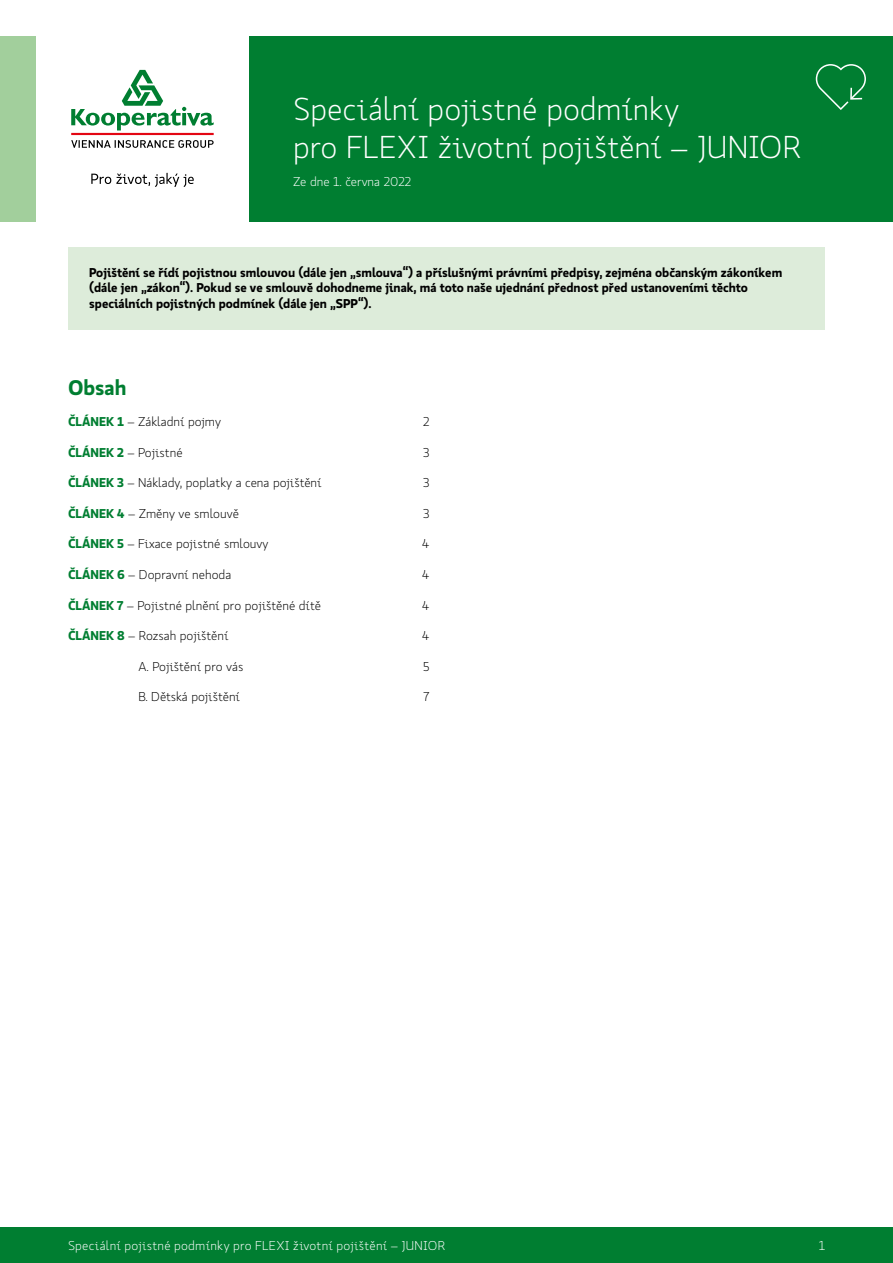
<style>
.page{position:relative;width:893px;height:1263px;background:#fff}
.page>*{position:absolute;margin:0;border:0;box-sizing:border-box;transform-origin:0 0}
.t1{font:300 31.5px/37.8px "Koop Pro";color:#fff}
.t2{font:700 21px "Koop Pro";color:#007e31}
.t3{font:300 12.75px "Koop Pro";color:#000}
.t4{font:700 12.75px/15.3px "Koop Pro";color:#000}
.t5{font:300 12.75px "Koop Pro";letter-spacing:.015em;color:#fff}
.s1{font-weight:700;color:#007e31}
</style>
<div class="page">
<div style="left:0;top:1227px;width:893px;height:36px;background:#007e31"></div>
<div style="left:249px;top:36px;width:644px;height:186px;background:#007e31"></div>
<div style="left:0;top:36px;width:36px;height:186px;background:#a2cf9c"></div>
<svg style="left:71px;top:70px;width:143px;height:60px"></svg>
<svg style="left:91px;top:173px;width:103px;height:14px"></svg>
<hr style="left:71px;top:133px;width:143px;height:2px;background:#e30613">
<svg style="left:71px;top:140px;width:143px;height:8px"></svg>
<div style="left:68px;top:247px;width:757px;height:83px;background:#ddecda"></div>
<svg style="left:816px;top:64px;width:50px;height:46px"></svg>
<h1 class="t1" style="left:293px;top:90px;width:510px">Speciální pojistné podmínky<br>pro FLEXI životní pojištění – JUNIOR</h1>
<p class="t5" style="left:293px;top:173px;width:120px">Ze dne 1. června 2022</p>
<p class="t4" style="left:89px;top:264px;width:694px">Pojištění se řídí pojistnou smlouvou (dále jen „smlouva“) a příslušnými právními předpisy, zejména občanským zákoníkem (dále jen „zákon“). Pokud se ve smlouvě dohodneme jinak, má toto naše ujednání přednost před ustanoveními těchto speciálních pojistných podmínek (dále jen „SPP“).</p>
<h2 class="t2" style="left:68px;top:373px;width:60px">Obsah</h2>
<p class="t3" style="left:68px;top:413px;width:155px"><span class="s1">ČLÁNEK 1</span> – Základní pojmy</p>
<p class="t3" style="left:423px;top:413px;width:8px">2</p>
<p class="t3" style="left:68px;top:444px;width:116px"><span class="s1">ČLÁNEK 2</span> – Pojistné</p>
<p class="t3" style="left:423px;top:444px;width:8px">3</p>
<p class="t3" style="left:68px;top:474px;width:255px"><span class="s1">ČLÁNEK 3</span> – Náklady, poplatky a cena pojištění</p>
<p class="t3" style="left:423px;top:474px;width:8px">3</p>
<p class="t3" style="left:68px;top:505px;width:172px"><span class="s1">ČLÁNEK 4</span> – Změny ve smlouvě</p>
<p class="t3" style="left:423px;top:505px;width:8px">3</p>
<p class="t3" style="left:68px;top:535px;width:202px"><span class="s1">ČLÁNEK 5</span> – Fixace pojistné smlouvy</p>
<p class="t3" style="left:422px;top:535px;width:9px">4</p>
<p class="t3" style="left:68px;top:566px;width:165px"><span class="s1">ČLÁNEK 6</span> – Dopravní nehoda</p>
<p class="t3" style="left:422px;top:566px;width:9px">4</p>
<p class="t3" style="left:68px;top:597px;width:254px"><span class="s1">ČLÁNEK 7</span> – Pojistné plnění pro pojištěné dítě</p>
<p class="t3" style="left:422px;top:597px;width:9px">4</p>
<p class="t3" style="left:68px;top:627px;width:162px"><span class="s1">ČLÁNEK 8</span> – Rozsah pojištění</p>
<p class="t3" style="left:422px;top:627px;width:9px">4</p>
<p class="t3" style="left:139px;top:658px;width:106px">A. Pojištění pro vás</p>
<p class="t3" style="left:423px;top:658px;width:8px">5</p>
<p class="t3" style="left:139px;top:688px;width:103px">B. Dětská pojištění</p>
<p class="t3" style="left:424px;top:688px;width:7px">7</p>
<p class="t5" style="left:68px;top:1237px;width:379px">Speciální pojistné podmínky pro FLEXI životní pojištění – JUNIOR</p>
<p class="t5" style="left:819px;top:1237px;width:8px">1</p>
</div>
